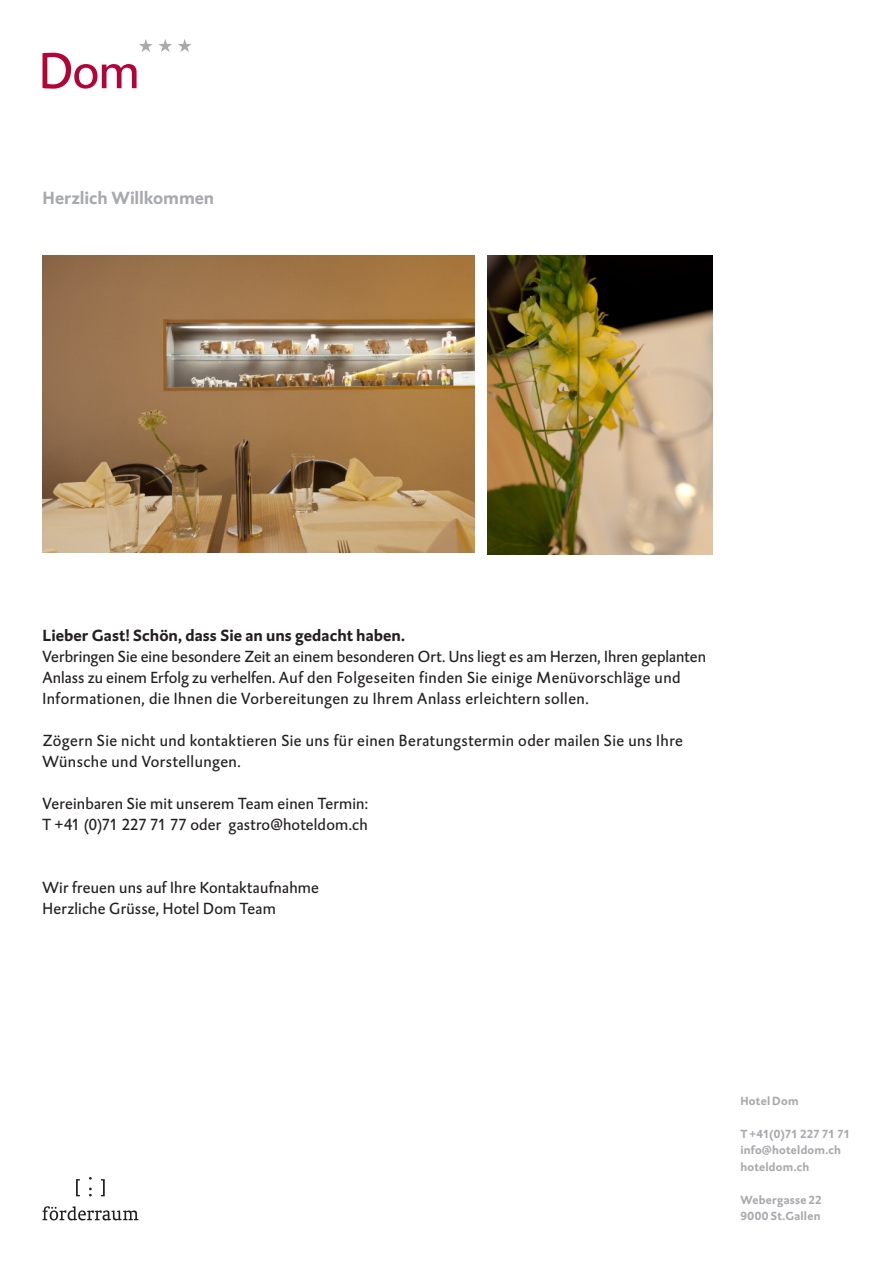
<style>
.page{position:relative;width:893px;height:1263px;background:#fff}
.page>*{position:absolute;margin:0;border:0;box-sizing:border-box;transform-origin:0 0}
._00_Hauptitel{font:700 18px "DTL Caspari T";letter-spacing:-.005em;color:#a8a9ad}
._00_Hauptitel-2{font:16.5px/21px "DTL Caspari T";letter-spacing:.02em;color:#231f20}
.Text{font:16.5px/21px "DTL Caspari T";letter-spacing:.025em;color:#231f20}
._00_Hauptitel-3{font:700 16.5px "DTL Caspari T";letter-spacing:.005em;color:#231f20}
.t1{font:700 12px/16.5px "DTL Caspari T";letter-spacing:.02em;color:#a8a9ad}
</style>
<div class="page">
<svg style="left:43px;top:39px;width:149px;height:50px"></svg>
<svg style="left:43px;top:1206px;width:95px;height:14px"></svg>
<svg style="left:89px;top:1188px;width:3px;height:8px"></svg>
<svg style="left:101px;top:1179px;width:4px;height:17px"></svg>
<svg style="left:76px;top:1179px;width:4px;height:17px"></svg>
<img style="left:488px;top:255px;width:224px;height:299px">
<img style="left:43px;top:255px;width:432px;height:298px">
<p class="_00_Hauptitel" style="left:43px;top:186px;width:173px">Herzlich Willkommen</p>
<p class="_00_Hauptitel-3" style="left:43px;top:625px;width:364px">Lieber Gast! Schön, dass Sie an uns gedacht haben.</p>
<p class="Text" style="left:43px;top:646px;width:665px">Verbringen Sie eine besondere Zeit an einem besonderen Ort. Uns liegt es am Herzen, Ihren geplanten<br>Anlass zu einem Erfolg zu verhelfen. Auf den Folgeseiten finden Sie einige Menüvorschläge und<br>Informationen, die Ihnen die Vorbereitungen zu Ihrem Anlass erleichtern sollen.</p>
<p class="_00_Hauptitel-2" style="left:43px;top:730px;width:642px">Zögern Sie nicht und kontaktieren Sie uns für einen Beratungstermin oder mailen Sie uns Ihre<br>Wünsche und Vorstellungen.</p>
<p class="_00_Hauptitel-2" style="left:43px;top:793px;width:327px">Vereinbaren Sie mit unserem Team einen Termin:</p>
<p class="_00_Hauptitel-2" style="left:43px;top:814px;width:327px">T +41 (0)71 227 71 77 oder gastro@hoteldom.ch</p>
<p class="_00_Hauptitel-2" style="left:43px;top:877px;width:278px">Wir freuen uns auf Ihre Kontaktaufnahme</p>
<p class="_00_Hauptitel-2" style="left:43px;top:898px;width:235px">Herzliche Grüsse, Hotel Dom Team</p>
<p class="t1" style="left:740px;top:1092px;width:60px">Hotel Dom</p>
<p class="t1" style="left:740px;top:1125px;width:111px">T +41(0)71 227 71 71 info@hoteldom.ch hoteldom.ch</p>
<p class="t1" style="left:740px;top:1191px;width:83px">Webergasse 22<br>9000 St.Gallen</p>
</div>
